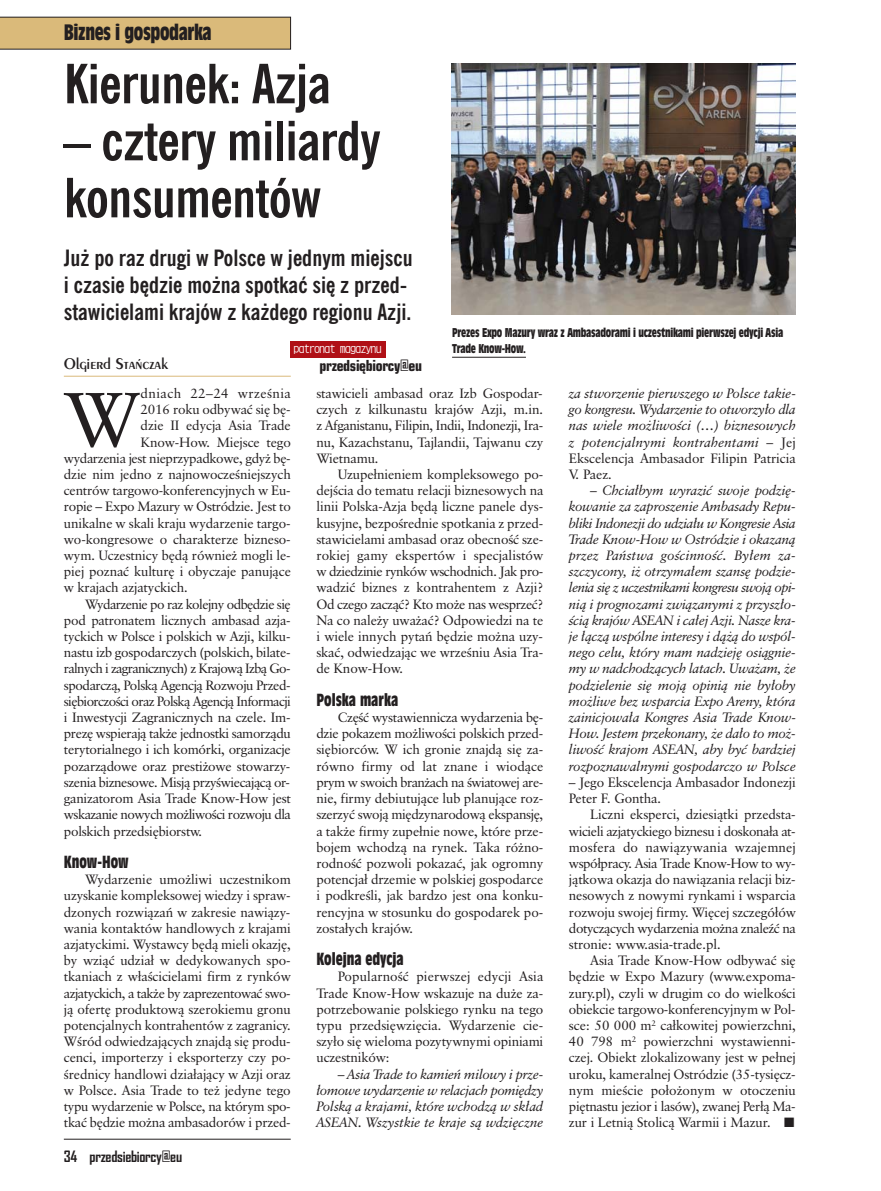
<style>
.page{position:relative;width:881px;height:1191px;background:#fff}
.page>*{position:absolute;margin:0;border:0;box-sizing:border-box;transform-origin:0 0}
.t1{font:76.95px "Classical Garamond TL";color:#231f20}
.t2{font:700 54px/57px "News Goth Cn EU";letter-spacing:-.01em;color:#231f20}
.t3{font:700 22.5px/27px "News Goth Cn EU";color:#231f20}
.t4{font:21px "Incised 901 Bd Cn EU";letter-spacing:-.02em;color:#231f20}
.t5{font:16.5px "Incised 901 Bd Cn EU";color:#231f20}
.t6{font:16.5px "Exotc 350 Dm Bd EU";letter-spacing:-.02em;color:#231f20}
.t7{font:700 15px "Agency FB";letter-spacing:-.02em;color:#231f20}
.t8{font:700 15px "Square 721 Cn EU";letter-spacing:-.02em;color:#231f20}
.t9{font:13.5px/16.2px "Classical Garamond TL";letter-spacing:-.02em;color:#231f20;text-align:justify}
.t10{font:italic 13.5px/16.2px "Class Garmnd EU";letter-spacing:-.005em;color:#231f20;text-align:justify}
.t11{font:13.5px "Classical Garamond TL";letter-spacing:-.04em;color:#231f20}
.t12{font:13.5px "Classical Garamond TL";letter-spacing:-.045em;color:#231f20}
.t13{font:13.5px "Classical Garamond TL";letter-spacing:-.05em;color:#231f20}
.t14{font:13.5px "Classical Garamond TL";letter-spacing:.03em;color:#231f20}
.t15{font:13.5px "Orator 15 EU";letter-spacing:-.02em;color:#fff}
.t16{font:12px/16.2px "Incised 901 Bd Cn EU";letter-spacing:-.02em;color:#231f20}
.s1{font-family:"Agency FB"}
.s2{font-family:"Classical Garamond TL";font-style:normal}
</style>
<div class="page">
<div style="left:0;top:17px;width:290px;height:32px;background:#daba7a"></div>
<hr style="left:64px;top:1139px;width:226px;height:1px;background:#231f20">
<hr style="left:64px;top:376px;width:227px;height:1px;background:#daba7a">
<hr style="left:452px;top:357px;width:73px;height:1px;background:#231f20">
<img style="left:451px;top:64px;width:344px;height:250px">
<div style="left:290px;top:341px;width:96px;height:17px;background:#b01016"></div>
<h3 class="t4" style="left:64px;top:23px;width:149px">Biznes i gospodarka</h3>
<h2 class="t2" style="left:64px;top:60px;width:268px">Kierunek: Azja</h2>
<h2 class="t2" style="left:64px;top:117px;width:318px">– cztery miliardy konsumentów</h2>
<h3 class="t3" style="left:64px;top:246px;width:350px">Już po raz drugi w Polsce w jednym miejscu i czasie będzie można spotkać się z przed&shy;stawicielami krajów z każdego regionu Azji.</h3>
<p class="t6" style="left:64px;top:357px;width:106px">Olgierd Stańczak</p>
<p class="t15" style="left:293px;top:340px;width:89px">patronat magazynu</p>
<p class="t8" style="left:319px;top:357px;width:104px">przedsiębiorcy<span class="s1">@</span>eu</p>
<p class="t16" style="left:452px;top:325px;width:332px">Prezes Expo Mazury wraz z Ambasadorami i uczestnikami pierwszej edycji Asia<br>Trade Know-How.</p>
<h1 class="t1" style="left:64px;top:388px;width:78px">W</h1>
<p class="t14" style="left:141px;top:388px;width:152px">dniach 22–24 września</p>
<p class="t9" style="left:141px;top:402px;width:151px">2016 roku odbywać się bę-</p>
<p class="t9" style="left:141px;top:419px;width:152px">dzie II edycja Asia Trade</p>
<p class="t9" style="left:141px;top:435px;width:152px">Know-How. Miejsce tego</p>
<p class="t9" style="left:64px;top:451px;width:228px">wydarzenia jest nieprzypadkowe, gdyż bę-</p>
<p class="t9" style="left:64px;top:467px;width:228px">dzie nim jedno z najnowocześniejszych</p>
<p class="t9" style="left:64px;top:483px;width:228px">centrów targowo-konferencyjnych w Eu-</p>
<p class="t9" style="left:64px;top:500px;width:228px">ropie – Expo Mazury w Ostródzie. Jest to</p>
<p class="t9" style="left:64px;top:516px;width:228px">unikalne w skali kraju wydarzenie targo-</p>
<p class="t9" style="left:64px;top:532px;width:228px">wo-kongresowe o charakterze bizneso-</p>
<p class="t9" style="left:64px;top:548px;width:228px">wym. Uczestnicy będą również mogli le-</p>
<p class="t9" style="left:64px;top:564px;width:228px">piej poznać kulturę i obyczaje panujące</p>
<p class="t9" style="left:64px;top:581px;width:125px">w krajach azjatyckich.</p>
<p class="t11" style="left:85px;top:598px;width:207px">Wydarzenie po raz kolejny odbędzie się</p>
<p class="t9" style="left:64px;top:613px;width:228px">pod patronatem licznych ambasad azja-</p>
<p class="t9" style="left:64px;top:629px;width:228px">tyckich w Polsce i polskich w Azji, kilku-</p>
<p class="t9" style="left:64px;top:645px;width:228px">nastu izb gospodarczych (polskich, bilate-</p>
<p class="t13" style="left:64px;top:663px;width:228px">ralnych i zagranicznych) z Krajową Izbą Go-</p>
<p class="t9" style="left:64px;top:678px;width:228px">spodarczą, Polską Agencją Rozwoju Przed-</p>
<p class="t12" style="left:64px;top:695px;width:228px">siębiorczości oraz Polską Agencją Informacji</p>
<p class="t9" style="left:64px;top:710px;width:228px">i Inwestycji Zagranicznych na czele. Im-</p>
<p class="t9" style="left:64px;top:726px;width:228px">prezę wspierają także jednostki samorządu</p>
<p class="t9" style="left:64px;top:743px;width:228px">terytorialnego i ich komórki, organizacje</p>
<p class="t9" style="left:64px;top:759px;width:228px">pozarządowe oraz prestiżowe stowarzy-</p>
<p class="t9" style="left:64px;top:775px;width:228px">szenia biznesowe. Misją przyświecającą or-</p>
<p class="t9" style="left:64px;top:791px;width:228px">ganizatorom Asia Trade Know-How jest</p>
<p class="t11" style="left:64px;top:809px;width:228px">wskazanie nowych możliwości rozwoju dla</p>
<p class="t9" style="left:64px;top:824px;width:140px">polskich przedsiębiorstw.</p>
<p class="t5" style="left:64px;top:855px;width:66px">Know-How</p>
<p class="t9" style="left:64px;top:872px;width:228px;text-indent:21px">Wydarzenie umożliwi uczestnikom uzyskanie kompleksowej wiedzy i spraw&shy;dzonych rozwiązań w zakresie nawiązy&shy;wania kontaktów handlowych z krajami azjatyckimi. Wystawcy będą mieli okazję, by wziąć udział w dedykowanych spo&shy;tkaniach z właścicielami firm z rynków azjatyckich, a także by zaprezentować swo&shy;ją ofertę produktową szerokiemu gronu potencjalnych kontrahentów z zagranicy.<br>Wśród odwiedzających znajdą się produ&shy;cenci, importerzy i eksporterzy czy po&shy;średnicy handlowi działający w Azji oraz w Polsce. Asia Trade to też jedyne tego typu wydarzenie w Polsce, na którym spo&shy;tkać będzie można ambasadorów i przed-</p>
<p class="t7" style="left:64px;top:1148px;width:120px">34 przedsiebiorcy@eu</p>
<p class="t9" style="left:316px;top:386px;width:228px">stawicieli ambasad oraz Izb Gospodar&shy;czych z kilkunastu krajów Azji, m.in. z Afganistanu, Filipin, Indii, Indonezji, Ira&shy;nu, Kazachstanu, Tajlandii, Tajwanu czy Wietnamu.</p>
<p class="t9" style="left:316px;top:467px;width:228px;text-indent:21px">Uzupełnieniem kompleksowego po&shy;dejścia do tematu relacji biznesowych na linii Polska-Azja będą liczne panele dys&shy;kusyjne, bezpośrednie spotkania z przed&shy;stawicielami ambasad oraz obecność sze&shy;rokiej gamy ekspertów i specjalistów w dziedzinie rynków wschodnich. Jak pro&shy;wadzić biznes z kontrahentem z Azji?<br>Od czego zacząć? Kto może nas wesprzeć?<br>Na co należy uważać? Odpowiedzi na te i wiele innych pytań będzie można uzy&shy;skać, odwiedzając we wrześniu Asia Tra&shy;de Know-How.</p>
<p class="t5" style="left:316px;top:693px;width:83px">Polska marka</p>
<p class="t9" style="left:316px;top:710px;width:228px;text-indent:21px">Część wystawiennicza wydarzenia bę&shy;dzie pokazem możliwości polskich przed&shy;siębiorców. W ich gronie znajdą się za&shy;równo firmy od lat znane i wiodące prym w swoich branżach na światowej are&shy;nie, firmy debiutujące lub planujące roz&shy;szerzyć swoją międzynarodową ekspansję, a także firmy zupełnie nowe, które prze&shy;bojem wchodzą na rynek. Taka różno&shy;rodność pozwoli pokazać, jak ogromny potencjał drzemie w polskiej gospodarce i podkreśli, jak bardzo jest ona konku&shy;rencyjna w stosunku do gospodarek po&shy;zostałych krajów.</p>
<p class="t5" style="left:316px;top:952px;width:89px">Kolejna edycja</p>
<p class="t9" style="left:316px;top:969px;width:228px;text-indent:21px">Popularność pierwszej edycji Asia Trade Know-How wskazuje na duże za&shy;potrzebowanie polskiego rynku na tego typu przedsięwzięcia. Wydarzenie cie&shy;szyło się wieloma pozytywnymi opiniami uczestników:</p>
<p class="t10" style="left:316px;top:1066px;width:228px;text-indent:21px">– Asia Trade to kamień milowy i prze&shy;łomowe wydarzenie w relacjach pomiędzy Polską a krajami, które wchodzą w skład ASEAN. Wszystkie te kraje są wdzięczne</p>
<p class="t10" style="left:568px;top:386px;width:228px">za stworzenie pierwszego w Polsce takie&shy;go kongresu. Wydarzenie to otworzyło dla nas wiele możliwości (…) biznesowych z potencjalnymi kontrahentami <span class="s2">– Jej</span></p>
<p class="t9" style="left:568px;top:451px;width:228px">Ekscelencja Ambasador Filipin Patricia<br>V. Paez.</p>
<p class="t10" style="left:568px;top:483px;width:228px;text-indent:21px">– Chciałbym wyrazić swoje podzię&shy;kowanie za zaproszenie Ambasady Repu&shy;bliki Indonezji do udziału w Kongresie Asia Trade Know-How w Ostródzie i okazaną przez Państwa gościnność. Byłem za&shy;szczycony, iż otrzymałem szansę podzie&shy;lenia się z uczestnikami kongresu swoją opi&shy;nią i prognozami związanymi z przyszło&shy;ścią krajów ASEAN i całej Azji. Nasze kra&shy;je łączą wspólne interesy i dążą do wspól&shy;nego celu, który mam nadzieję osiągnie&shy;my w nadchodzących latach. Uważam, że podzielenie się moją opinią nie byłoby możliwe bez wsparcia Expo Areny, która zainicjowała Kongres Asia Trade Know-How. Jestem przekonany, że dało to moż&shy;liwość krajom ASEAN, aby być bardziej rozpoznawalnymi gospodarczo w Polsce</p>
<p class="t9" style="left:568px;top:775px;width:228px">– Jego Ekscelencja Ambasador Indonezji<br>Peter F. Gontha.</p>
<p class="t9" style="left:568px;top:807px;width:228px;text-indent:21px">Liczni eksperci, dziesiątki przedsta&shy;wicieli azjatyckiego biznesu i doskonała at&shy;mosfera do nawiązywania wzajemnej współpracy. Asia Trade Know-How to wy&shy;jątkowa okazja do nawiązania relacji biz&shy;nesowych z nowymi rynkami i wsparcia rozwoju swojej firmy. Więcej szczegółów dotyczących wydarzenia można znaleźć na stronie: www.asia-trade.pl.</p>
<p class="t9" style="left:568px;top:953px;width:228px;text-indent:21px">Asia Trade Know-How odbywać się będzie w Expo Mazury (www.expoma&shy;zury.pl), czyli w drugim co do wielkości obiekcie targowo-konferencyjnym w Pol&shy;sce: 50 000 m<sup>2</sup> całkowitej powierzchni, 40 798 m<sup>2</sup> powierzchni wystawienni&shy;czej. Obiekt zlokalizowany jest w pełnej uroku, kameralnej Ostródzie (35-tysięcz&shy;nym mieście położonym w otoczeniu piętnastu jezior i lasów), zwanej Perłą Ma&shy;zur i Letnią Stolicą Warmii i Mazur. ■</p>
</div>
